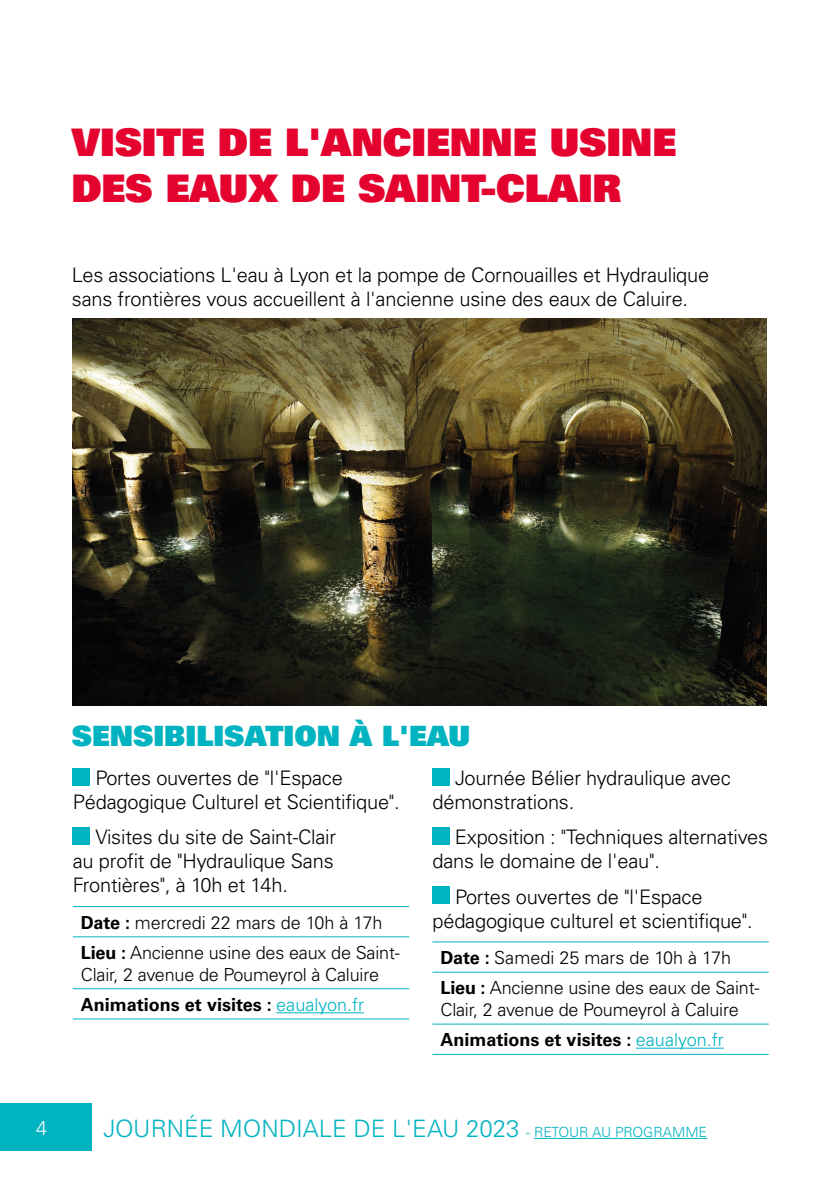
<style>
.page{position:relative;width:840px;height:1191px;background:#fff}
.page>*{position:absolute;margin:0;border:0;box-sizing:border-box;transform-origin:0 0}
.t1{font:900 38px/45.6px "Univers";letter-spacing:-.005em;color:#e4032e}
.t2{font:900 28px "Univers";color:#00b3c1}
.t3{font:300 24px "Univers";color:#00b3c1}
.t4{font:300 20px/24px "Univers";letter-spacing:-.01em;color:#000}
.t5{font:300 20px "Univers";color:#fff}
.t6{font:300 18px/30.2px "Univers";letter-spacing:-.01em;color:#000}
.s1{font-weight:700}
.s2{color:#00b3c1}
.s3{font-size:14px}
</style>
<div class="page">
<div style="left:0;top:1103px;width:92px;height:47px;background:#00b3c1"></div>
<img style="left:72px;top:318px;width:693px;height:387px">
<div style="left:73px;top:768px;width:17px;height:17px;background:#00b3c1"></div>
<div style="left:73px;top:827px;width:17px;height:17px;background:#00b3c1"></div>
<hr style="left:73px;top:906px;width:336px;height:1px;background:#00b3c1">
<hr style="left:73px;top:936px;width:336px;height:1px;background:#00b3c1">
<hr style="left:73px;top:988px;width:336px;height:1px;background:#00b3c1">
<hr style="left:73px;top:1018px;width:336px;height:1px;background:#00b3c1">
<hr style="left:276px;top:1012px;width:88px;height:1px;background:#00b3c1">
<div style="left:432px;top:768px;width:17px;height:17px;background:#00b3c1"></div>
<div style="left:432px;top:827px;width:17px;height:17px;background:#00b3c1"></div>
<div style="left:432px;top:886px;width:17px;height:17px;background:#00b3c1"></div>
<hr style="left:432px;top:941px;width:336px;height:1px;background:#00b3c1">
<hr style="left:432px;top:971px;width:336px;height:1px;background:#00b3c1">
<hr style="left:432px;top:1023px;width:336px;height:1px;background:#00b3c1">
<hr style="left:432px;top:1053px;width:336px;height:1px;background:#00b3c1">
<hr style="left:635px;top:1047px;width:88px;height:1px;background:#00b3c1">
<hr style="left:533px;top:1138px;width:173px;height:1px;background:#00b3c1">
<h1 class="t1" style="left:71px;top:118px;width:606px">VISITE DE L'ANCIENNE USINE<br>DES EAUX DE SAINT-CLAIR</h1>
<p class="t4" style="left:72px;top:263px;width:638px">Les associations L'eau à Lyon et la pompe de Cornouailles et Hydraulique sans frontières vous accueillent à l'ancienne usine des eaux de Caluire.</p>
<p class="t5" style="left:35px;top:1115px;width:13px">4</p>
<h2 class="t2" style="left:72px;top:717px;width:399px">SENSIBILISATION À L'EAU</h2>
<p class="t4" style="left:73px;top:766px;width:328px;text-indent:23px">Portes ouvertes de "l'Espace<br>Pédagogique Culturel et Scientifique".</p>
<p class="t4" style="left:73px;top:825px;width:265px;text-indent:23px">Visites du site de Saint-Clair au profit de "Hydraulique Sans<br>Frontières", à 10h et 14h.</p>
<p class="t6" style="left:81px;top:907px;width:320px"><span class="s1">Date :</span> mercredi 22 mars de 10h à 17h<br><span class="s1">Lieu :</span> Ancienne usine des eaux de Saint-</p>
<p class="t6" style="left:81px;top:959px;width:300px">Clair, 2 avenue de Poumeyrol à Caluire<br><span class="s1">Animations et visites :</span> <span class="s2">eaualyon.fr</span></p>
<p class="t4" style="left:432px;top:766px;width:299px;text-indent:23px">Journée Bélier hydraulique avec démonstrations.</p>
<p class="t4" style="left:432px;top:825px;width:337px;text-indent:22px">Exposition : "Techniques alternatives dans le domaine de l'eau".</p>
<p class="t4" style="left:432px;top:884px;width:321px;text-indent:23px">Portes ouvertes de "l'Espace pédagogique culturel et scientifique".</p>
<p class="t6" style="left:440px;top:942px;width:320px"><span class="s1">Date :</span> Samedi 25 mars de 10h à 17h<br><span class="s1">Lieu :</span> Ancienne usine des eaux de Saint-</p>
<p class="t6" style="left:440px;top:994px;width:300px">Clair, 2 avenue de Poumeyrol à Caluire<br><span class="s1">Animations et visites :</span> <span class="s2">eaualyon.fr</span></p>
<p class="t3" style="left:103px;top:1114px;width:604px">JOURNÉE MONDIALE DE L'EAU 2023 <span class="s3">- RETOUR AU PROGRAMME</span></p>
</div>
